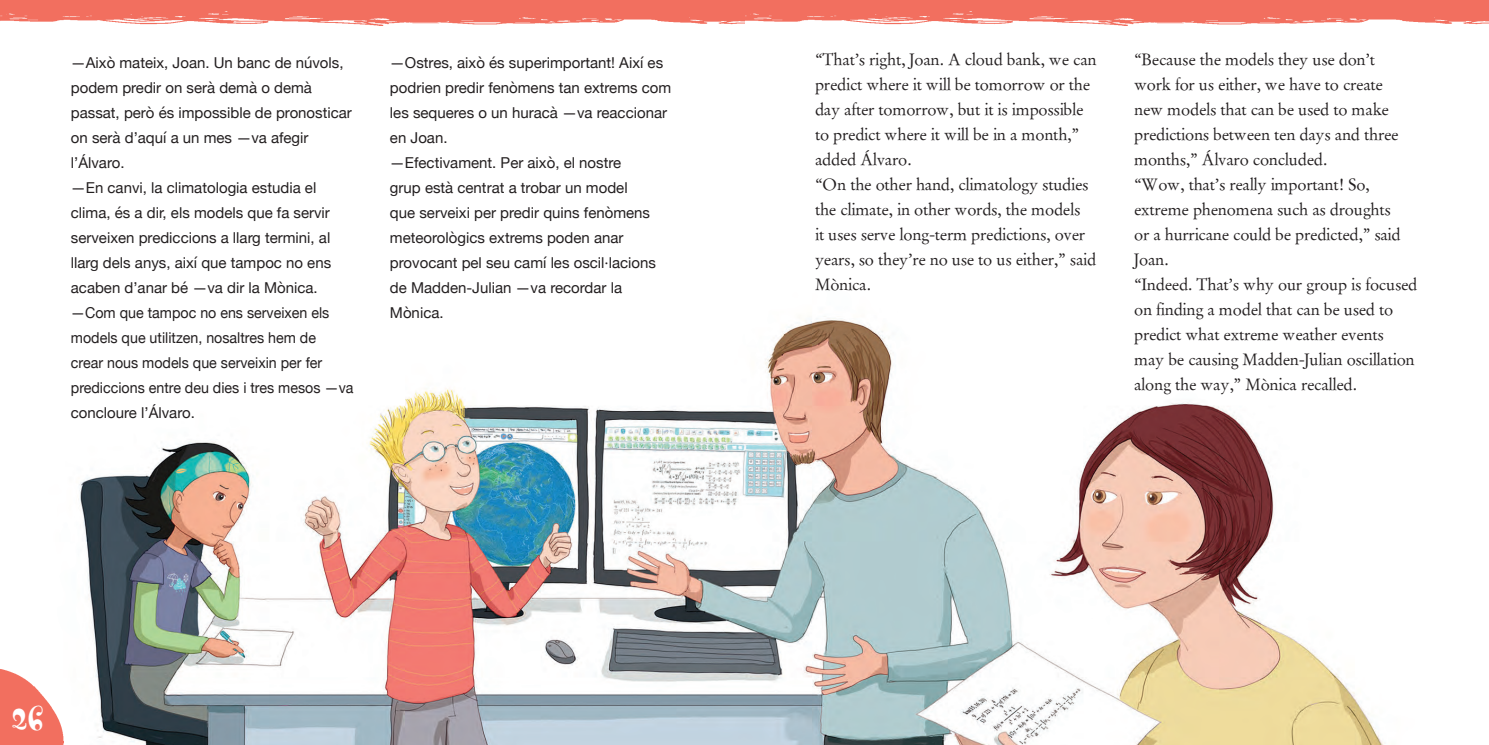
<style>
.page{position:relative;width:1489px;height:745px;background:#fff}
.page>*{position:absolute;margin:0;border:0;box-sizing:border-box;transform-origin:0 0}
.t1{font:800 38.75px "Fontesque";color:#fff}
.t2{font:16.25px/25px "Garamond Original";color:#231f20}
.t3{font:15px/25px "Helvetica Neue";color:#231f20}
</style>
<div class="page">
<img style="left:79px;top:318px;width:1304px;height:426px">
<img style="left:0;top:0;width:1488px;height:26px">
<img style="left:0;top:669px;width:64px;height:75px">
<p class="t3" style="left:71px;top:50px;width:284px">—Això mateix, Joan. Un banc de núvols, podem predir on serà demà o demà passat, però és impossible de pronosticar on serà d’aquí a un mes —va afegir l’Álvaro.<br>—En canvi, la climatologia estudia el clima, és a dir, els models que fa servir serveixen prediccions a llarg termini, al llarg dels anys, així que tampoc no ens acaben d’anar bé —va dir la Mònica. —Com que tampoc no ens serveixen els models que utilitzen, nosaltres hem de<br>crear nous models que serveixin per fer prediccions entre deu dies i tres mesos —va concloure l’Álvaro.</p>
<p class="t3" style="left:390px;top:50px;width:283px">—Ostres, això és superimportant! Així es podrien predir fenòmens tan extrems com les sequeres o un huracà —va reaccionar en Joan.<br>—Efectivament. Per això, el nostre<br>grup està centrat a trobar un model<br>que serveixi per predir quins fenòmens meteorològics extrems poden anar provocant pel seu camí les oscil·lacions de Madden-Julian —va recordar la<br>Mònica.</p>
<p class="t2" style="left:815px;top:47px;width:283px">“That’s right, Joan. A cloud bank, we can predict where it will be tomorrow or the day after tomorrow, but it is impossible to predict where it will be in a month,” added Álvaro.<br>“On the other hand, climatology studies the climate, in other words, the models<br>it uses serve long-term predictions, over years, so they’re no use to us either,” said Mònica.</p>
<p class="t2" style="left:1134px;top:47px;width:284px">“Because the models they use don’t<br>work for us either, we have to create<br>new models that can be used to make predictions between ten days and three months,” Álvaro concluded.<br>“Wow, that’s really important! So, extreme phenomena such as droughts<br>or a hurricane could be predicted,” said Joan.<br>“Indeed. That’s why our group is focused on finding a model that can be used to predict what extreme weather events may be causing Madden-Julian oscillation along the way,” Mònica recalled.</p>
<h1 class="t1" style="left:11px;top:688px;width:34px">26</h1>
</div>
